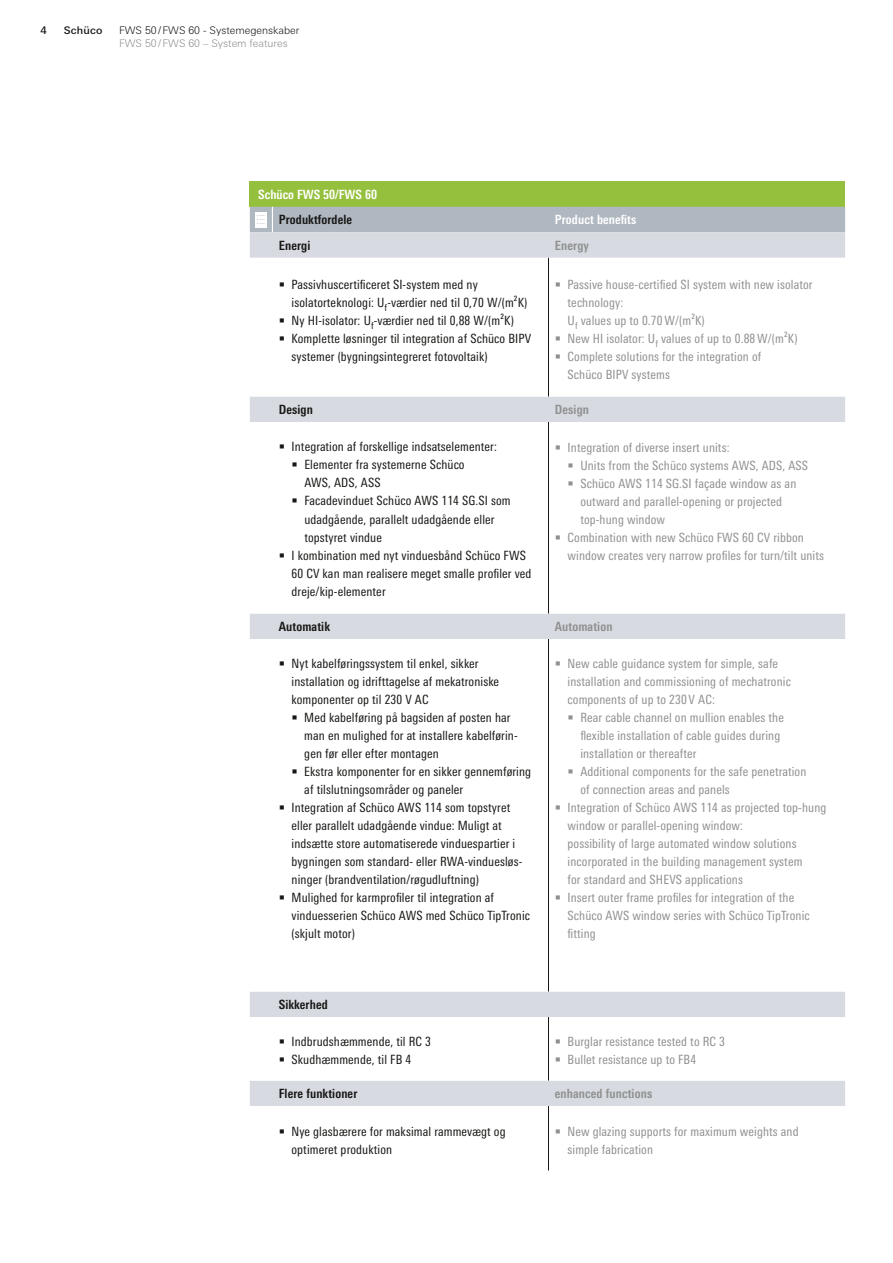
<style>
.page{position:relative;width:893px;height:1263px;background:#fff}
.page>*{position:absolute;margin:0;border:0;box-sizing:border-box;transform-origin:0 0}
.t1{font:12.75px/18px "Univers For Schueco 420 Cd Rg";letter-spacing:.01em;color:#181715}
.t2{font:12.75px/18px "Univers For Schueco 420 Cd Rg";letter-spacing:.01em;color:#8f908f}
.t3{font:12.75px "Univers For Schueco 620 Cd Bd";letter-spacing:.01em;color:#181715}
.t4{font:12.75px "Univers For Schueco 620 Cd Bd";letter-spacing:.01em;color:#8f908f}
.t5{font:12.75px "Univers For Schueco 620 Cd Bd";letter-spacing:.005em;color:#fff}
.t6{font:300 10.5px "Univers For Schueco 330";color:#181715}
.t7{font:300 10.5px "Univers For Schueco 330";color:#8f908f}
.t8{font:10.5px "Univers For Schueco 530 Med";letter-spacing:.02em;color:#181715}
</style>
<div class="page">
<div style="left:250px;top:181px;width:595px;height:26px;background:#95c03d"></div>
<div style="left:250px;top:232px;width:595px;height:26px;background:#d7dbe1"></div>
<svg style="left:250px;top:396px;width:595px;height:710px"></svg>
<hr style="left:548px;top:258px;width:1px;height:138px;background:#181715">
<hr style="left:548px;top:422px;width:1px;height:191px;background:#181715">
<hr style="left:548px;top:639px;width:1px;height:352px;background:#181715">
<hr style="left:548px;top:1017px;width:1px;height:63px;background:#181715">
<hr style="left:548px;top:1106px;width:1px;height:64px;background:#181715">
<div style="left:250px;top:207px;width:595px;height:25px;background:#afb7c1"></div>
<p class="t8" style="left:40px;top:24px;width:8px">4</p>
<p class="t8" style="left:64px;top:24px;width:40px">Schüco</p>
<p class="t6" style="left:119px;top:24px;width:182px">FWS 50/FWS 60 - Systemegenskaber</p>
<p class="t7" style="left:119px;top:37px;width:170px">FWS 50/FWS 60 – System features</p>
<p class="t5" style="left:258px;top:187px;width:120px">Schüco FWS 50/FWS 60</p>
<p class="t3" style="left:279px;top:212px;width:75px">Produktfordele</p>
<p class="t5" style="left:555px;top:212px;width:83px">Product benefits</p>
<p class="t3" style="left:279px;top:238px;width:33px">Energi</p>
<p class="t4" style="left:555px;top:238px;width:36px">Energy</p>
<p class="t1" style="left:292px;top:276px;width:237px;text-indent:-13px">• Passivhuscertificeret SI-system med ny isolatorteknologi: U<sub>f</sub>-værdier ned til 0,70 W/(m²K)</p>
<p class="t1" style="left:279px;top:312px;width:237px">• Ny HI-isolator: U<sub>f</sub>-værdier ned til 0,88 W/(m²K)</p>
<p class="t1" style="left:292px;top:330px;width:241px;text-indent:-13px">• Komplette løsninger til integration af Schüco BIPV systemer (bygningsintegreret fotovoltaik)</p>
<p class="t2" style="left:568px;top:276px;width:246px;text-indent:-13px">• Passive house-certified SI system with new isolator technology:<br>U<sub>f</sub> values up to 0.70 W/(m²K)</p>
<p class="t2" style="left:555px;top:330px;width:244px">• New HI isolator: U<sub>f</sub> values of up to 0.88 W/(m²K)</p>
<p class="t2" style="left:568px;top:348px;width:195px;text-indent:-13px">• Complete solutions for the integration of<br>Schüco BIPV systems</p>
<p class="t3" style="left:279px;top:402px;width:36px">Design</p>
<p class="t4" style="left:555px;top:402px;width:36px">Design</p>
<p class="t1" style="left:279px;top:438px;width:220px">• Integration af forskellige indsatselementer:</p>
<p class="t1" style="left:304px;top:456px;width:162px;text-indent:-13px">• Elementer fra systemerne Schüco<br>AWS, ADS, ASS</p>
<p class="t1" style="left:304px;top:492px;width:208px;text-indent:-13px">• Facadevinduet Schüco AWS 114 SG.SI som udadgående, parallelt udadgående eller topstyret vindue</p>
<p class="t1" style="left:292px;top:546px;width:241px;text-indent:-13px">• I kombination med nyt vinduesbånd Schüco FWS<br>60 CV kan man realisere meget smalle profiler ved dreje/kip-elementer</p>
<p class="t2" style="left:555px;top:438px;width:176px">• Integration of diverse insert units:</p>
<p class="t2" style="left:568px;top:456px;width:242px">• Units from the Schüco systems AWS, ADS, ASS</p>
<p class="t2" style="left:580px;top:474px;width:218px;text-indent:-13px">• Schüco AWS 114 SG.SI façade window as an outward and parallel-opening or projected top-hung window</p>
<p class="t2" style="left:568px;top:528px;width:258px;text-indent:-13px">• Combination with new Schüco FWS 60 CV ribbon window creates very narrow profiles for turn/tilt units</p>
<p class="t3" style="left:279px;top:619px;width:53px">Automatik</p>
<p class="t4" style="left:555px;top:619px;width:59px">Automation</p>
<p class="t1" style="left:292px;top:654px;width:209px;text-indent:-13px">• Nyt kabelføringssystem til enkel, sikker installation og idrifttagelse af mekatroniske komponenter op til 230 V AC</p>
<p class="t1" style="left:304px;top:708px;width:215px;text-indent:-13px">• Med kabelføring på bagsiden af posten har man en mulighed for at installere kabelførin&shy;gen før eller efter montagen</p>
<p class="t1" style="left:304px;top:762px;width:228px;text-indent:-13px">• Ekstra komponenter for en sikker gennemføring af tilslutningsområder og paneler</p>
<p class="t1" style="left:292px;top:798px;width:232px;text-indent:-13px">• Integration af Schüco AWS 114 som topstyret eller parallelt udadgående vindue: Muligt at indsætte store automatiserede vinduespartier i bygningen som standard- eller RWA-vinduesløs&shy;ninger (brandventilation/røgudluftning)</p>
<p class="t1" style="left:292px;top:888px;width:240px;text-indent:-13px">• Mulighed for karmprofiler til integration af vinduesserien Schüco AWS med Schüco TipTronic (skjult motor)</p>
<p class="t2" style="left:568px;top:654px;width:225px;text-indent:-13px">• New cable guidance system for simple, safe installation and commissioning of mechatronic components of up to 230 V AC:</p>
<p class="t2" style="left:580px;top:708px;width:205px;text-indent:-13px">• Rear cable channel on mullion enables the flexible installation of cable guides during installation or thereafter</p>
<p class="t2" style="left:580px;top:762px;width:228px;text-indent:-13px">• Additional components for the safe penetration of connection areas and panels</p>
<p class="t2" style="left:568px;top:798px;width:260px;text-indent:-13px">• Integration of Schüco AWS 114 as projected top-hung window or parallel-opening window:<br>possibility of large automated window solutions incorporated in the building management system<br>for standard and SHEVS applications</p>
<p class="t2" style="left:568px;top:888px;width:244px;text-indent:-13px">• Insert outer frame profiles for integration of the<br>Schüco AWS window series with Schüco TipTronic fitting</p>
<p class="t3" style="left:279px;top:997px;width:51px">Sikkerhed</p>
<p class="t1" style="left:279px;top:1032px;width:154px">• Indbrudshæmmende, til RC 3</p>
<p class="t1" style="left:279px;top:1050px;width:134px">• Skudhæmmende, til FB 4</p>
<p class="t2" style="left:555px;top:1032px;width:172px">• Burglar resistance tested to RC 3</p>
<p class="t2" style="left:555px;top:1050px;width:143px">• Bullet resistance up to FB4</p>
<p class="t3" style="left:279px;top:1086px;width:80px">Flere funktioner</p>
<p class="t4" style="left:555px;top:1086px;width:99px">enhanced functions</p>
<p class="t1" style="left:291px;top:1122px;width:216px;text-indent:-13px">• Nye glasbærere for maksimal rammevægt og optimeret produktion</p>
<p class="t2" style="left:567px;top:1122px;width:233px;text-indent:-13px">• New glazing supports for maximum weights and simple fabrication</p>
</div>
